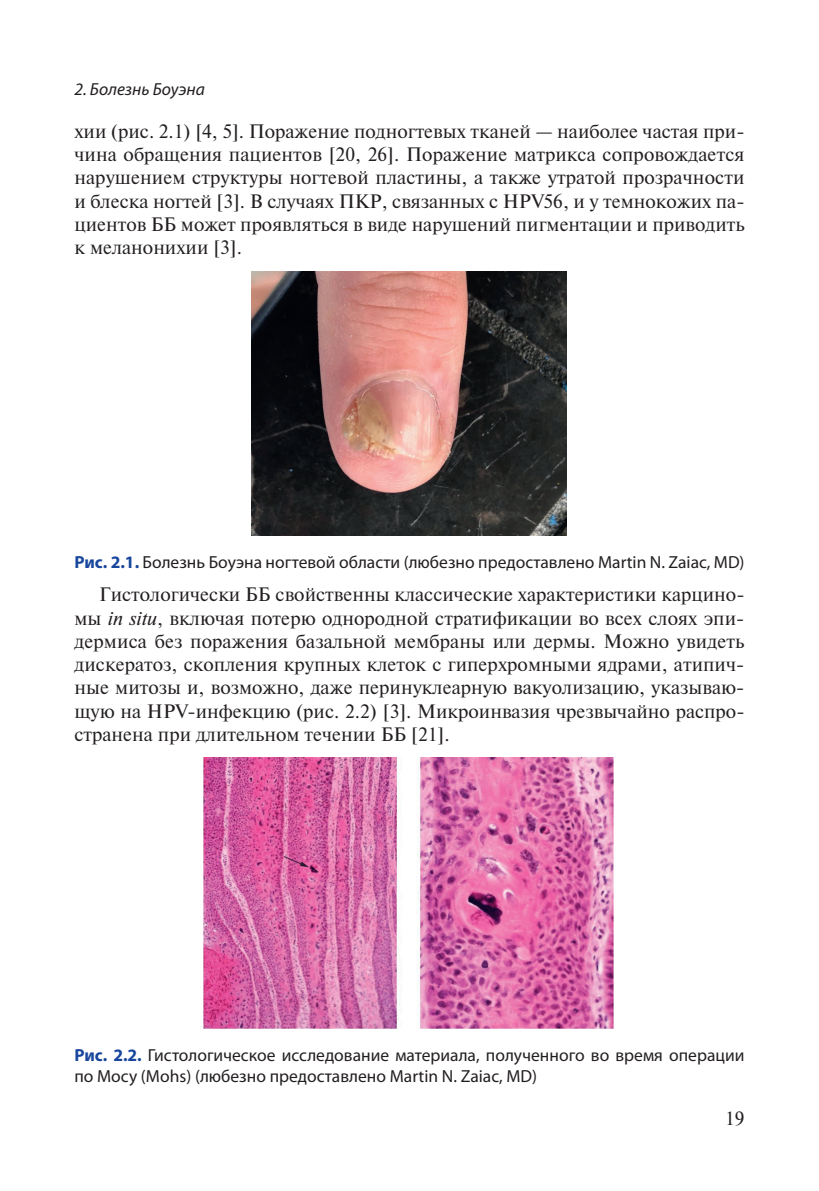
<style>
.page{position:relative;width:819px;height:1191px;background:#fff}
.page>*{position:absolute;margin:0;border:0;box-sizing:border-box;transform-origin:0 0}
.t1{font:19.43px/23.3px "Newton";color:#231f20;text-align:justify}
.t2{font:19.25px "Newton";color:#231f20}
.t3{font:17.5px/21px "Myriad Pro";color:#231f20}
.t4{font:italic 17.5px "Myriad Pro";color:#231f20}
.s1{font-weight:700;color:#18469d}
.s2{font-style:italic}
</style>
<div class="page">
<img style="left:251px;top:271px;width:315px;height:264px">
<img style="left:204px;top:758px;width:409px;height:270px">
<p class="t4" style="left:74px;top:83px;width:132px">2. Болезнь Боуэна</p>
<p class="t1" style="left:74px;top:121px;width:671px">хии (рис. 2.1) [4, 5]. Поражение подногтевых тканей — наиболее частая при&shy;чина обращения пациентов [20, 26]. Поражение матрикса сопровождается нарушением структуры ногтевой пластины, а также утратой прозрачности и блеска ногтей [3]. В случаях ПКР, связанных с HPV56, и у темнокожих па&shy;циентов ББ может проявляться в виде нарушений пигментации и приводить к меланонихии [3].</p>
<p class="t3" style="left:74px;top:553px;width:671px"><span class="s1">Рис. 2.1.</span> Болезнь Боуэна ногтевой области (любезно предоставлено Martin N. Zaiac, MD)</p>
<p class="t1" style="left:74px;top:584px;width:671px;text-indent:25px">Гистологически ББ свойственны классические характеристики карцино&shy;мы <span class="s2">in situ</span>, включая потерю однородной стратификации во всех слоях эпи&shy;дермиса без поражения базальной мембраны или дермы. Можно увидеть дискератоз, скопления крупных клеток с гиперхромными ядрами, атипич&shy;ные митозы и, возможно, даже перинуклеарную вакуолизацию, указываю&shy;щую на HPV-инфекцию (рис. 2.2) [3]. Микроинвазия чрезвычайно распро&shy;странена при длительном течении ББ [21].</p>
<p class="t3" style="left:74px;top:1046px;width:671px"><span class="s1">Рис. 2.2.</span> Гистологическое исследование материала, полученного во время операции по Мосу (Mohs) (любезно предоставлено Martin N. Zaiac, MD)</p>
<p class="t2" style="left:725px;top:1111px;width:21px">19</p>
</div>
